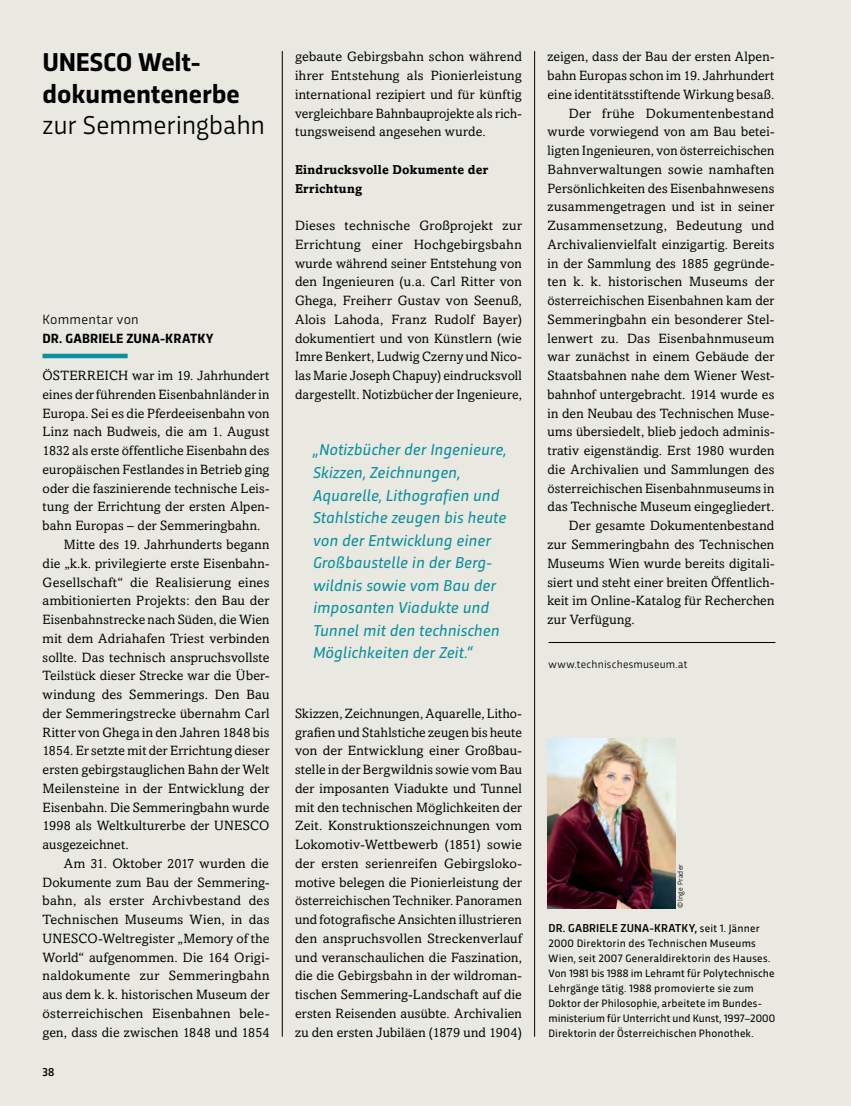
<style>
.page{position:relative;width:851px;height:1106px;background:#fff}
.page>*{position:absolute;margin:0;border:0;box-sizing:border-box;transform-origin:0 0}
.t1{font:700 27px/31.5px "Trasandina";letter-spacing:-.005em;color:#000}
.t2{font:27px "Trasandina";letter-spacing:-.005em;color:#000}
.t3{font:italic 16.5px/22.5px "Trasandina";letter-spacing:.005em;color:#0c909d}
.t4{font:700 13.95px "Trasandina";letter-spacing:.015em;color:#000}
.t5{font:13.95px "Trasandina";letter-spacing:.02em;color:#000}
.t6{font:13.5px/18.8px "Amasis";letter-spacing:.015em;color:#000;text-align:justify}
.t7{font:700 12.75px/18.8px "Amasis";letter-spacing:.02em;color:#000}
.t8{font:500 12px "Trasandina";letter-spacing:.01em;color:#000}
.t9{font:11.25px/15px "Trasandina";letter-spacing:.015em;color:#000}
.t10{font:11.25px "Trasandina";letter-spacing:.02em;color:#000}
.t11{font:7.5px "Trasandina";letter-spacing:.025em;color:#000}
.s1{font-weight:500;font-size:12px}
</style>
<div class="page">
<div style="left:0;top:0;width:850px;height:1106px;background:#e9e9e2"></div>
<hr style="left:282px;top:51px;width:1px;height:985px;background:#000">
<hr style="left:534px;top:51px;width:1px;height:985px;background:#000">
<hr style="left:43px;top:354px;width:85px;height:4px;background:#0c909d">
<img style="left:547px;top:738px;width:128px;height:171px">
<hr style="left:548px;top:642px;width:227px;height:1px;background:#000">
<h1 class="t1" style="left:43px;top:44px;width:199px;text-indent:96px">Welt&shy;dokumentenerbe</h1>
<h1 class="t2" style="left:43px;top:105px;width:224px">zur Semmeringbahn</h1>
<h1 class="t1" style="left:43px;top:44px;width:62px">UNESCO</h1>
<p class="t5" style="left:43px;top:309px;width:98px">Kommentar von</p>
<p class="t4" style="left:43px;top:328px;width:173px">Dr. Gabriele Zuna-Kratky</p>
<p class="t6" style="left:43px;top:366px;width:20px">Österreich</p>
<p class="t6" style="left:132px;top:366px;width:139px">war im 19. Jahrhundert</p>
<p class="t6" style="left:43px;top:385px;width:228px">eines der führenden Eisenbahnländer in</p>
<p class="t6" style="left:43px;top:404px;width:228px">Europa. Sei es die Pferdeeisenbahn von</p>
<p class="t6" style="left:43px;top:422px;width:228px">Linz nach Budweis, die am 1. August</p>
<p class="t6" style="left:43px;top:441px;width:228px">1832 als erste öffentliche Eisenbahn des</p>
<p class="t6" style="left:43px;top:460px;width:228px">europäischen Festlandes in Betrieb ging</p>
<p class="t6" style="left:43px;top:479px;width:228px">oder die faszinierende technische Leis-</p>
<p class="t6" style="left:43px;top:497px;width:228px">tung der Errichtung der ersten Alpen-</p>
<p class="t6" style="left:43px;top:516px;width:219px">bahn Europas – der Semmeringbahn.</p>
<p class="t6" style="left:64px;top:535px;width:207px">Mitte des 19. Jahrhunderts begann</p>
<p class="t6" style="left:43px;top:554px;width:228px">die „k.k. privilegierte erste Eisenbahn-</p>
<p class="t6" style="left:43px;top:572px;width:228px">Gesellschaft“ die Realisierung eines</p>
<p class="t6" style="left:43px;top:591px;width:228px">ambitionierten Projekts: den Bau der</p>
<p class="t6" style="left:43px;top:610px;width:228px">Eisenbahnstrecke nach Süden, die Wien</p>
<p class="t6" style="left:43px;top:629px;width:228px">mit dem Adriahafen Triest verbinden</p>
<p class="t6" style="left:43px;top:647px;width:228px">sollte. Das technisch anspruchsvollste</p>
<p class="t6" style="left:43px;top:666px;width:228px">Teilstück dieser Strecke war die Über-</p>
<p class="t6" style="left:43px;top:685px;width:228px">windung des Semmerings. Den Bau</p>
<p class="t6" style="left:43px;top:704px;width:228px">der Semmeringstrecke übernahm Carl</p>
<p class="t6" style="left:43px;top:722px;width:228px">Ritter von Ghega in den Jahren 1848 bis</p>
<p class="t6" style="left:43px;top:741px;width:228px">1854. Er setzte mit der Errichtung dieser</p>
<p class="t6" style="left:43px;top:760px;width:228px">ersten gebirgstauglichen Bahn der Welt</p>
<p class="t6" style="left:43px;top:779px;width:228px">Meilensteine in der Entwicklung der</p>
<p class="t6" style="left:43px;top:797px;width:228px">Eisenbahn. Die Semmeringbahn wurde</p>
<p class="t6" style="left:43px;top:816px;width:228px">1998 als Weltkulturerbe der UNESCO</p>
<p class="t6" style="left:43px;top:835px;width:88px">ausgezeichnet.</p>
<p class="t6" style="left:64px;top:854px;width:207px">Am 31. Oktober 2017 wurden die</p>
<p class="t6" style="left:43px;top:872px;width:228px">Dokumente zum Bau der Semmering-</p>
<p class="t6" style="left:43px;top:891px;width:228px">bahn, als erster Archivbestand des</p>
<p class="t6" style="left:43px;top:910px;width:228px">Technischen Museums Wien, in das</p>
<p class="t6" style="left:43px;top:929px;width:228px">UNESCO-Weltregister „Memory of the</p>
<p class="t6" style="left:43px;top:947px;width:228px">World“ aufgenommen. Die 164 Origi-</p>
<p class="t6" style="left:43px;top:966px;width:228px">naldokumente zur Semmeringbahn</p>
<p class="t6" style="left:43px;top:985px;width:228px">aus dem k. k. historischen Museum der</p>
<p class="t6" style="left:43px;top:1004px;width:228px">österreichischen Eisenbahnen bele-</p>
<p class="t6" style="left:43px;top:1022px;width:228px">gen, dass die zwischen 1848 und 1854</p>
<p class="t8" style="left:43px;top:1063px;width:13px">38</p>
<p class="t6" style="left:295px;top:47px;width:228px">gebaute Gebirgsbahn schon während ihrer Entstehung als Pionierleistung international rezipiert und für künftig vergleichbare Bahnbauprojekte als rich&shy;tungsweisend angesehen wurde.</p>
<p class="t7" style="left:295px;top:160px;width:195px">Eindrucksvolle Dokumente der<br>Errichtung</p>
<p class="t6" style="left:295px;top:216px;width:228px">Dieses technische Großprojekt zur Errichtung einer Hochgebirgsbahn wurde während seiner Entstehung von den Ingenieuren (u.a. Carl Ritter von Ghega, Freiherr Gustav von Seenuß, Alois Lahoda, Franz Rudolf Bayer) dokumentiert und von Künstlern (wie Imre Benkert, Ludwig Czerny und Nico&shy;las Marie Joseph Chapuy) eindrucksvoll dargestellt. Notizbücher der Ingenieure,</p>
<p class="t3" style="left:313px;top:437px;width:195px">„Notizbücher der Ingenieure,<br>Skizzen, Zeichnungen,<br>Aquarelle, Lithografien und<br>Stahlstiche zeugen bis heute von der Entwicklung einer<br>Großbaustelle in der Berg&shy;wildnis sowie vom Bau der imposanten Viadukte und<br>Tunnel mit den technischen<br>Möglichkeiten der Zeit.“</p>
<p class="t6" style="left:295px;top:704px;width:228px">Skizzen, Zeichnungen, Aquarelle, Litho&shy;grafien und Stahlstiche zeugen bis heute von der Entwicklung einer Großbau&shy;stelle in der Bergwildnis sowie vom Bau der imposanten Viadukte und Tunnel mit den technischen Möglichkeiten der Zeit. Konstruktionszeichnungen vom Lokomotiv-Wettbewerb (1851) sowie der ersten serienreifen Gebirgsloko&shy;motive belegen die Pionierleistung der österreichischen Techniker. Panoramen und fotografische Ansichten illustrieren den anspruchsvollen Streckenverlauf und veranschaulichen die Faszination, die die Gebirgsbahn in der wildroman&shy;tischen Semmering-Landschaft auf die ersten Reisenden ausübte. Archivalien zu den ersten Jubiläen (1879 und 1904)</p>
<p class="t6" style="left:547px;top:47px;width:228px">zeigen, dass der Bau der ersten Alpen-</p>
<p class="t6" style="left:547px;top:66px;width:228px">bahn Europas schon im 19. Jahrhundert</p>
<p class="t6" style="left:547px;top:85px;width:228px">eine identitätsstiftende Wirkung besaß.</p>
<p class="t6" style="left:568px;top:104px;width:207px">Der frühe Dokumentenbestand</p>
<p class="t6" style="left:547px;top:122px;width:228px">wurde vorwiegend von am Bau betei-</p>
<p class="t6" style="left:547px;top:141px;width:228px">ligten Ingenieuren, von österreichischen</p>
<p class="t6" style="left:547px;top:160px;width:228px">Bahnverwaltungen sowie namhaften</p>
<p class="t6" style="left:547px;top:179px;width:228px">Persönlichkeiten des Eisenbahnwesens</p>
<p class="t6" style="left:547px;top:197px;width:228px">zusammengetragen und ist in seiner</p>
<p class="t6" style="left:547px;top:216px;width:228px">Zusammensetzung, Bedeutung und</p>
<p class="t6" style="left:547px;top:235px;width:228px">Archivalienvielfalt einzigartig. Bereits</p>
<p class="t6" style="left:547px;top:254px;width:228px">in der Sammlung des 1885 gegründe-</p>
<p class="t6" style="left:547px;top:272px;width:228px">ten k. k. historischen Museums der</p>
<p class="t6" style="left:547px;top:291px;width:228px">österreichischen Eisenbahnen kam der</p>
<p class="t6" style="left:547px;top:310px;width:228px">Semmeringbahn ein besonderer Stel-</p>
<p class="t6" style="left:547px;top:329px;width:228px">lenwert zu. Das Eisenbahnmuseum</p>
<p class="t6" style="left:547px;top:347px;width:228px">war zunächst in einem Gebäude der</p>
<p class="t6" style="left:547px;top:366px;width:228px">Staatsbahnen nahe dem Wiener West-</p>
<p class="t6" style="left:547px;top:385px;width:228px">bahnhof untergebracht. 1914 wurde es</p>
<p class="t6" style="left:547px;top:404px;width:228px">in den Neubau des Technischen Muse-</p>
<p class="t6" style="left:547px;top:422px;width:228px">ums übersiedelt, blieb jedoch adminis-</p>
<p class="t6" style="left:547px;top:441px;width:228px">trativ eigenständig. Erst 1980 wurden</p>
<p class="t6" style="left:547px;top:460px;width:228px">die Archivalien und Sammlungen des</p>
<p class="t6" style="left:547px;top:479px;width:228px">österreichischen Eisenbahnmuseums in</p>
<p class="t6" style="left:547px;top:497px;width:228px">das Technische Museum eingegliedert.</p>
<p class="t6" style="left:568px;top:516px;width:207px">Der gesamte Dokumentenbestand</p>
<p class="t6" style="left:547px;top:535px;width:228px">zur Semmeringbahn des Technischen</p>
<p class="t6" style="left:547px;top:554px;width:228px">Museums Wien wurde bereits digitali-</p>
<p class="t6" style="left:547px;top:572px;width:228px">siert und steht einer breiten Öffentlich-</p>
<p class="t6" style="left:547px;top:591px;width:228px">keit im Online-Katalog für Recherchen</p>
<p class="t6" style="left:547px;top:610px;width:89px">zur Verfügung.</p>
<p class="t10" style="left:548px;top:655px;width:140px">www.technischesmuseum.at</p>
<p class="t11" style="left:674px;top:908px;width:46px;rotate:-90deg">© Inge Prader</p>
<p class="t8" style="left:548px;top:918px;width:34px">DR. GABRIELE</p>
<p class="t8" style="left:620px;top:918px;width:15px">ZUNA</p>
<p class="t8" style="left:649px;top:918px;width:20px">-KRATK</p>
<p class="t9" style="left:548px;top:919px;width:228px;text-indent:140px"><span class="s1">Y,</span> seit 1. Jänner 2000 Direktorin des Technischen Museums Wien, seit 2007 Generaldirektorin des Hauses.<br>Von 1981 bis 1988 im Lehramt für Polytechnische Lehrgänge tätig. 1988 promovierte sie zum Doktor der Philosophie, arbeitete im Bundes&shy;ministerium für Unterricht und Kunst, 1997–2000<br>Direktorin der Österreichischen Phonothek.</p>
</div>
